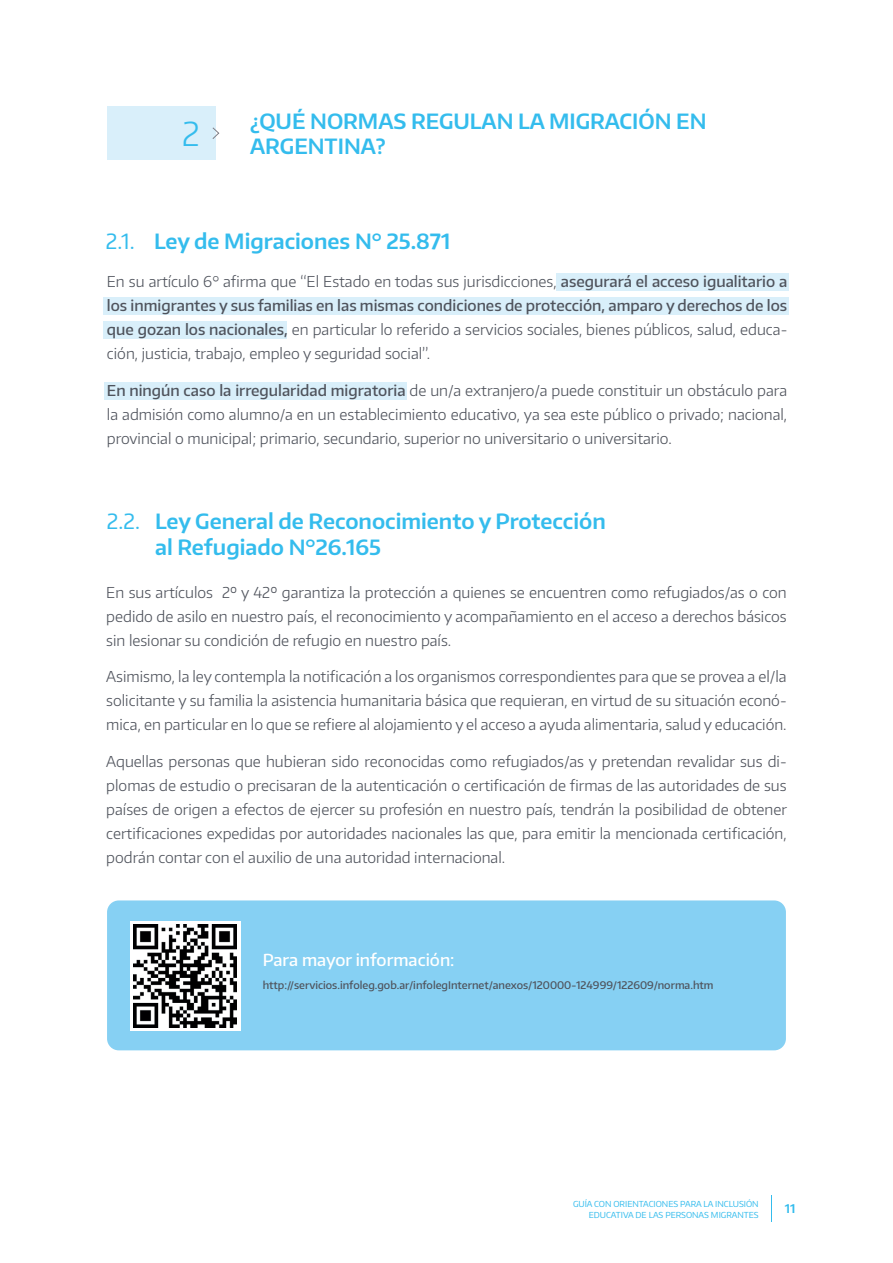
<style>
.page{position:relative;width:893px;height:1263px;background:#fff}
.page>*{position:absolute;margin:0;border:0;box-sizing:border-box;transform-origin:0 0}
.t1{font:300 33px "Encode Sans";color:#34bced}
.t2{font:600 21px/25.5px "Encode Sans";color:#34bced}
.t3{font:21px "Encode Sans";color:#34bced}
.t4{font:500 16.5px "Encode Sans";color:#fff}
.t5{font:300 15px/24px "Encode Sans";color:#4f535c;text-align:justify}
.t6{font:600 12px "Encode Sans";color:#34bced}
.t7{font:500 10.5px "Encode Sans";color:#4f535c}
.t8{font:8.25px/10.5px "Encode Sans";color:#34bced;text-align:right}
.s1{font-weight:400}
.s2{font-weight:500}
</style>
<div class="page">
<svg style="left:771px;top:1195px;width:1px;height:27px"></svg>
<div style="left:107px;top:900px;width:679px;height:150px;background:#86d0f3;border-radius:12px"></div>
<svg style="left:130px;top:921px;width:110px;height:109px"></svg>
<div style="left:557px;top:273px;width:232px;height:18px;background:#d9effa"></div>
<div style="left:104px;top:321px;width:183px;height:18px;background:#d9effa"></div>
<div style="left:104px;top:382px;width:303px;height:18px;background:#d9effa"></div>
<div style="left:104px;top:297px;width:685px;height:18px;background:#d9effa"></div>
<div style="left:107px;top:106px;width:113px;height:54px;background:#d9effa"></div>
<img style="left:134px;top:924px;width:103px;height:103px">
<h1 class="t1" style="left:182px;top:112px;width:19px">2</h1>
<h2 class="t2" style="left:250px;top:107px;width:458px">¿QUÉ NORMAS REGULAN LA MIGRACIÓN EN</h2>
<h2 class="t2" style="left:250px;top:133px;width:137px">ARGENTINA?</h2>
<h2 class="t2" style="left:106px;top:227px;width:346px"><span class="s1">2.1.</span> Ley de Migraciones N° 25.871</h2>
<p class="t5" style="left:107px;top:269px;width:682px">En su artículo 6° afirma que “El Estado en todas sus jurisdicciones, <span class="s2">asegurará el acceso igualitario a los inmigrantes y sus familias en las mismas condiciones de protección, amparo y derechos de los que gozan los nacionales,</span> en particular lo referido a servicios sociales, bienes públicos, salud, educa&shy;ción, justicia, trabajo, empleo y seguridad social”.</p>
<p class="t5" style="left:107px;top:378px;width:682px"><span class="s2">En ningún caso la irregularidad migratoria</span> de un/a extranjero/a puede constituir un obstáculo para la admisión como alumno/a en un establecimiento educativo, ya sea este público o privado; nacional, provincial o municipal; primario, secundario, superior no universitario o universitario.</p>
<h2 class="t3" style="left:107px;top:507px;width:35px">2.2.</h2>
<h2 class="t2" style="left:155px;top:508px;width:452px">Ley General de Reconocimiento y Protección al Refugiado N°26.165</h2>
<p class="t5" style="left:106px;top:579px;width:682px">En sus artículos 2º y 42º garantiza la protección a quienes se encuentren como refugiados/as o con pedido de asilo en nuestro país, el reconocimiento y acompañamiento en el acceso a derechos básicos sin lesionar su condición de refugio en nuestro país.</p>
<p class="t5" style="left:106px;top:664px;width:682px">Asimismo, la ley contempla la notificación a los organismos correspondientes para que se provea a el/la solicitante y su familia la asistencia humanitaria básica que requieran, en virtud de su situación econó&shy;mica, en particular en lo que se refiere al alojamiento y el acceso a ayuda alimentaria, salud y educación.</p>
<p class="t5" style="left:106px;top:749px;width:682px">Aquellas personas que hubieran sido reconocidas como refugiados/as y pretendan revalidar sus di&shy;plomas de estudio o precisaran de la autenticación o certificación de firmas de las autoridades de sus países de origen a efectos de ejercer su profesión en nuestro país, tendrán la posibilidad de obtener certificaciones expedidas por autoridades nacionales las que, para emitir la mencionada certificación, podrán contar con el auxilio de una autoridad internacional.</p>
<p class="t4" style="left:263px;top:948px;width:193px">Para mayor información:</p>
<p class="t7" style="left:263px;top:978px;width:452px">http://servicios.infoleg.gob.ar/infolegInternet/anexos/120000-124999/122609/norma.htm</p>
<p class="t8" style="left:573px;top:1199px;width:187px">GUÍA CON ORIENTACIONES PARA LA INCLUSIÓN<br>EDUCATIVA DE LAS PERSONAS MIGRANTES</p>
<p class="t6" style="left:785px;top:1201px;width:12px">11</p>
</div>
